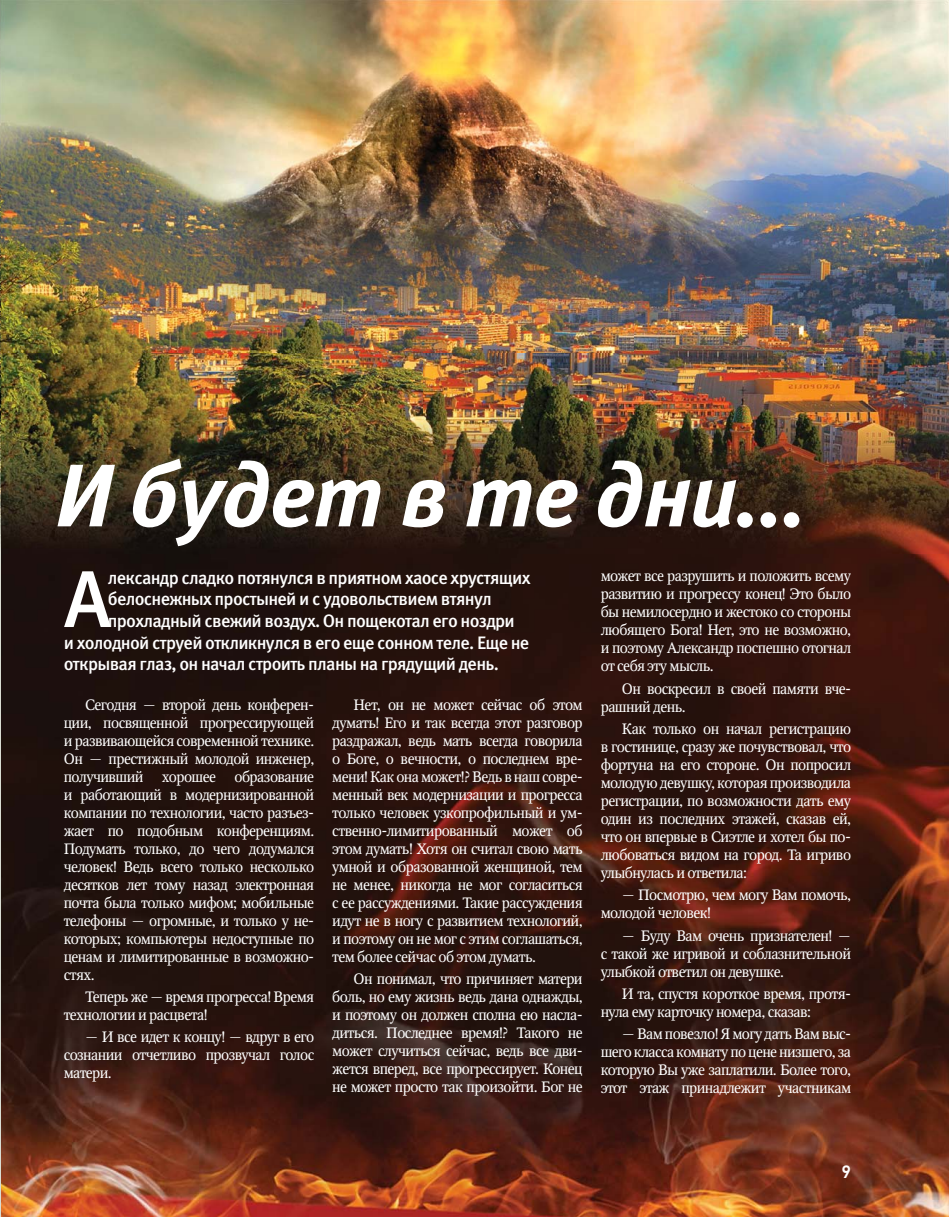
<style>
.page{position:relative;width:949px;height:1217px;background:#fff}
.page>*{position:absolute;margin:0;border:0;box-sizing:border-box;transform-origin:0 0}
.t1{font:italic 700 88.5px "Meta Pro";letter-spacing:-.025em;color:#fff}
.t2{font:500 80.4px "Meta Pro";color:#fff}
.t3{font:500 18px "Meta Pro";letter-spacing:-.04em;color:#fff}
.t4{font:500 18px "PF Din Text Pro";color:#fff}
.t5{font:15px/18px "Octava C";letter-spacing:-.04em;color:#fff;text-align:justify}
</style>
<div class="page">
<img style="left:0;top:0;width:948px;height:1216px">
<img style="left:0;top:0;width:1px;height:553px">
<h1 class="t1" style="left:55px;top:463px;width:753px">И будет в те дни...</h1>
<h2 class="t2" style="left:64px;top:569px;width:49px">А</h2>
<p class="t3" style="left:108px;top:571px;width:424px">лександр сладко потянулся в приятном хаосе хрустящих</p>
<p class="t3" style="left:108px;top:592px;width:385px">белоснежных простыней и с удовольствием втянул</p>
<p class="t3" style="left:108px;top:614px;width:408px">прохладный свежий воздух. Он пощекотал его ноздри</p>
<p class="t3" style="left:64px;top:635px;width:467px">и холодной струей откликнулся в его еще сонном теле. Еще не</p>
<p class="t3" style="left:64px;top:657px;width:436px">открывая глаз, он начал строить планы на грядущий день.</p>
<p class="t5" style="left:64px;top:697px;width:252px;text-indent:21px">Сегодня — второй день конферен&shy;ции, посвященной прогрессирующей и развивающейся современной технике.<br>Он — престижный молодой инженер, получивший хорошее образование и работающий в модернизированной компании по технологии, часто разъез&shy;жает по подобным конференциям.<br>Подумать только, до чего додумался человек! Ведь всего только несколько десятков лет тому назад электронная почта была только мифом; мобильные телефоны — огромные, и только у не&shy;которых; компьютеры недоступные по ценам и лимитированные в возможно&shy;стях.</p>
<p class="t5" style="left:64px;top:989px;width:252px;text-indent:21px">Теперь же — время прогресса! Время технологии и расцвета!</p>
<p class="t5" style="left:64px;top:1029px;width:252px;text-indent:21px">— И все идет к концу! — вдруг в его сознании отчетливо прозвучал голос матери.</p>
<p class="t5" style="left:332px;top:697px;width:252px;text-indent:21px">Нет, он не может сейчас об этом думать! Его и так всегда этот разговор раздражал, ведь мать всегда говорила о Боге, о вечности, о последнем вре&shy;мени! Как она может!? Ведь в наш совре&shy;менный век модернизации и прогресса только человек узкопрофильный и ум&shy;ственно-лимитированный может об этом думать! Хотя он считал свою мать умной и образованной женщиной, тем не менее, никогда не мог согласиться с ее рассуждениями. Такие рассуждения идут не в ногу с развитием технологий, и поэтому он не мог с этим соглашаться, тем более сейчас об этом думать.</p>
<p class="t5" style="left:332px;top:971px;width:252px;text-indent:21px">Он понимал, что причиняет матери боль, но ему жизнь ведь дана однажды, и поэтому он должен сполна ею насла&shy;диться. Последнее время!? Такого не может случиться сейчас, ведь все дви&shy;жется вперед, все прогрессирует. Конец не может просто так произойти. Бог не</p>
<p class="t5" style="left:600px;top:568px;width:252px">может все разрушить и положить всему развитию и прогрессу конец! Это было бы немилосердно и жестоко со стороны любящего Бога! Нет, это не возможно, и поэтому Александр поспешно отогнал от себя эту мысль.</p>
<p class="t5" style="left:600px;top:681px;width:252px;text-indent:21px">Он воскресил в своей памяти вче&shy;рашний день.</p>
<p class="t5" style="left:600px;top:721px;width:252px;text-indent:21px">Как только он начал регистрацию в гостинице, сразу же почувствовал, что фортуна на его стороне. Он попросил молодую девушку, которая производила регистрации, по возможности дать ему один из последних этажей, сказав ей, что он впервые в Сиэтле и хотел бы по&shy;любоваться видом на город. Та игриво улыбнулась и ответила:</p>
<p class="t5" style="left:600px;top:887px;width:252px;text-indent:21px">— Посмотрю, чем могу Вам помочь, молодой человек!</p>
<p class="t5" style="left:600px;top:927px;width:252px;text-indent:21px">— Буду Вам очень признателен! — с такой же игривой и соблазнительной улыбкой ответил он девушке.</p>
<p class="t5" style="left:600px;top:986px;width:252px;text-indent:21px">И та, спустя короткое время, протя&shy;нула ему карточку номера, сказав:</p>
<p class="t5" style="left:600px;top:1026px;width:252px;text-indent:21px">— Вам повезло! Я могу дать Вам выс&shy;шего класса комнату по цене низшего, за которую Вы уже заплатили. Более того, этот этаж принадлежит участникам</p>
<p class="t4" style="left:841px;top:1164px;width:11px">9</p>
</div>
